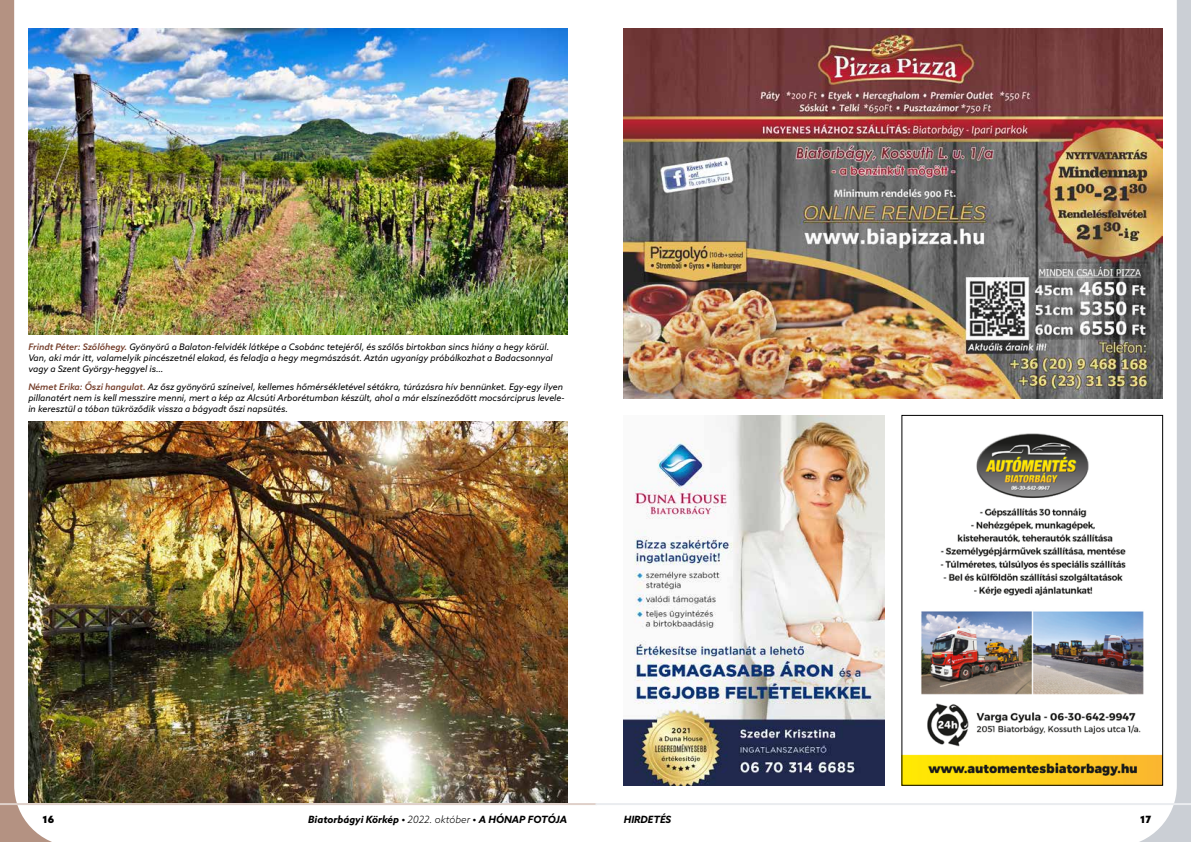
<style>
.page{position:relative;width:1191px;height:842px;background:#fff}
.page>*{position:absolute;margin:0;border:0;box-sizing:border-box;transform-origin:0 0}
.t1{font:italic 700 10px "Azo Sans";color:#000}
.t2{font:900 10px "Azo Sans";color:#000}
.t3{font:italic 9px/11px "Azo Sans";color:#000}
.s1{font-weight:500;color:#753e2a}
.s2{font-weight:300}
</style>
<div class="page">
<svg style="left:0;top:0;width:76px;height:842px"></svg>
<hr style="left:0;top:803px;width:597px;height:2px;background:#dfd0c9">
<svg style="left:1115px;top:0;width:76px;height:842px"></svg>
<hr style="left:595px;top:803px;width:596px;height:2px;background:#eaecef">
<img style="left:624px;top:415px;width:260px;height:370px">
<img style="left:903px;top:417px;width:257px;height:366px">
<img style="left:624px;top:28px;width:538px;height:370px">
<img style="left:28px;top:28px;width:539px;height:306px">
<img style="left:28px;top:421px;width:539px;height:381px">
<p class="t3" style="left:28px;top:341px;width:526px"><span class="s1">Frindt Péter: Szőlőhegy.</span> Gyönyörű a Balaton-felvidék látképe a Csobánc tetejéről, és szőlős birtokban sincs hiány a hegy körül.<br>Van, aki már itt, valamelyik pincészetnél elakad, és feladja a hegy megmászását. Aztán ugyanígy próbálkozhat a Badacsonnyal vagy a Szent György-heggyel is…</p>
<p class="t3" style="left:28px;top:381px;width:538px"><span class="s1">Német Erika: Őszi hangulat.</span> Az ősz gyönyörű színeivel, kellemes hőmérsékletével sétákra, túrázásra hív bennünket. Egy-egy ilyen pillanatért nem is kell messzire menni, mert a kép az Alcsúti Arborétumban készült, ahol a már elszíneződött mocsárciprus levele&shy;in keresztül a tóban tükröződik vissza a bágyadt őszi napsütés.</p>
<p class="t2" style="left:43px;top:813px;width:13px">16</p>
<p class="t1" style="left:308px;top:813px;width:260px">Biatorbágyi Körkép • <span class="s2">2022. október</span> • A HÓNAP FOTÓJA</p>
<p class="t1" style="left:624px;top:813px;width:49px">HIRDETÉS</p>
<p class="t2" style="left:1140px;top:813px;width:13px">17</p>
</div>
